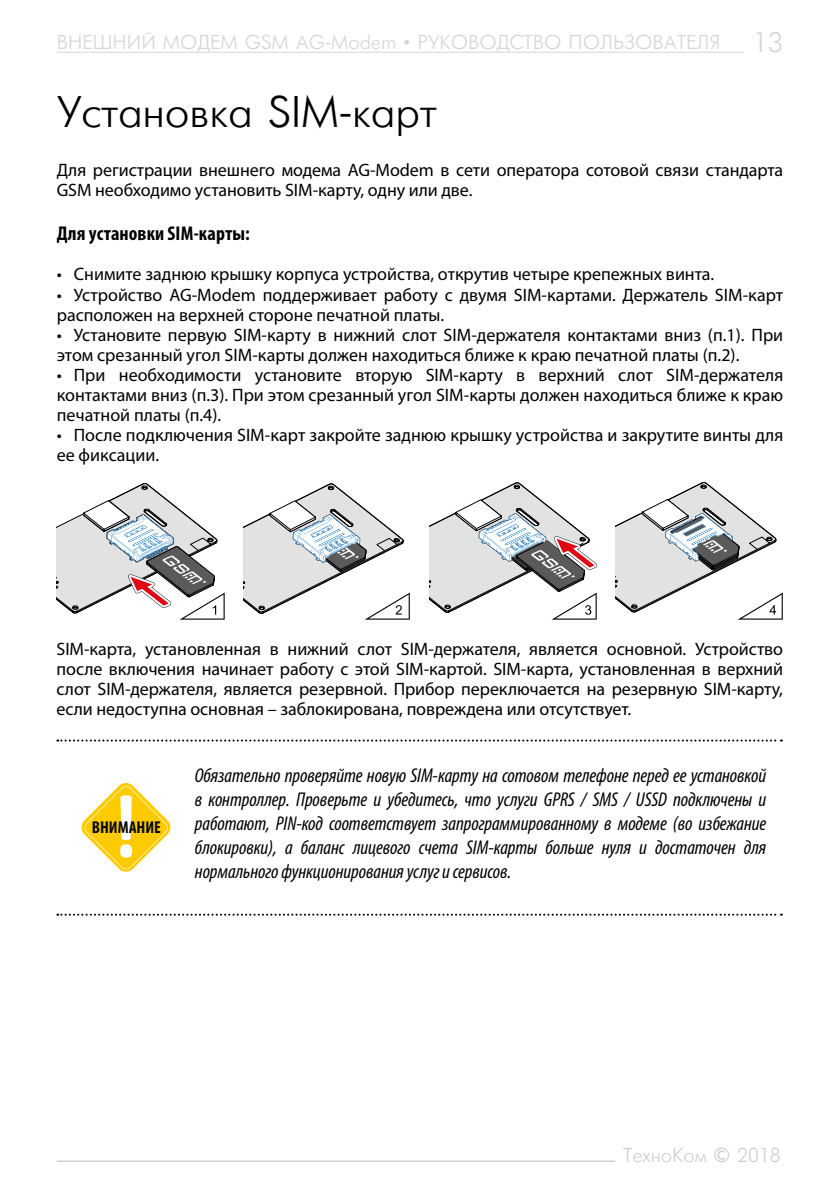
<style>
.page{position:relative;width:840px;height:1191px;background:#fff}
.page>*{position:absolute;margin:0;border:0;box-sizing:border-box;transform-origin:0 0}
.t1{font:44px "Futuris Cyrillic";letter-spacing:-.005em;color:#000}
.t2{font:italic condensed 20px/24px "Myriad Pro";letter-spacing:-.005em;color:#000;text-align:justify}
.t3{font:20px "Futuris Cyrillic";color:#d6d6d6}
.t4{font:700 condensed 20px "Myriad Pro";letter-spacing:.005em;color:#000}
.t5{font:20px "Futuris Cyrillic";letter-spacing:-.005em;color:#d0d0d0}
.t6{font:18px/20px "Myriad Pro";color:#000}
.t7{font:700 condensed 17.2px "Myriad Pro";color:#090909}
.s1{font-size:28px}
</style>
<div class="page">
<hr style="left:57px;top:52px;width:686px;height:1px;background:#d6d6d6">
<hr style="left:57px;top:1160px;width:558px;height:2px;background:#d0d0d0">
<svg style="left:57px;top:913px;width:724px;height:2px"></svg>
<svg style="left:81px;top:783px;width:90px;height:89px"></svg>
<svg style="left:57px;top:739px;width:724px;height:2px"></svg>
<svg style="left:57px;top:483px;width:167px;height:136px"></svg>
<svg style="left:243px;top:483px;width:166px;height:136px"></svg>
<svg style="left:429px;top:482px;width:167px;height:137px"></svg>
<svg style="left:615px;top:482px;width:167px;height:137px"></svg>
<p class="t3" style="left:57px;top:32px;width:727px">ВНЕШНИЙ МОДЕМ GSM AG-Modem • РУКОВОДСТВО ПОЛЬЗОВАТЕЛЯ <span class="s1">13</span></p>
<h1 class="t1" style="left:57px;top:89px;width:381px">Установка SIM-карт</h1>
<p class="t6" style="left:57px;top:160px;width:727px">Для регистрации внешнего модема AG-Modem в сети оператора сотовой связи стандарта<br>GSM необходимо установить SIM-карту, одну или две.</p>
<p class="t4" style="left:57px;top:221px;width:194px">Для установки SIM-карты:</p>
<p class="t6" style="left:57px;top:264px;width:658px">• Снимите заднюю крышку корпуса устройства, открутив четыре крепежных винта.</p>
<p class="t6" style="left:57px;top:284px;width:727px">• Устройство AG-Modem поддерживает работу с двумя SIM-картами. Держатель SIM-карт расположен на верхней стороне печатной платы.</p>
<p class="t6" style="left:57px;top:324px;width:727px">• Установите первую SIM-карту в нижний слот SIM-держателя контактами вниз (п.1). При этом срезанный угол SIM-карты должен находиться ближе к краю печатной платы (п.2).</p>
<p class="t6" style="left:57px;top:364px;width:727px;text-align:justify">• При необходимости установите вторую SIM-карту в верхний слот SIM-держателя контактами вниз (п.3). При этом срезанный угол SIM-карты должен находиться ближе к краю печатной платы (п.4).</p>
<p class="t6" style="left:57px;top:424px;width:727px">• После подключения SIM-карт закройте заднюю крышку устройства и закрутите винты для ее фиксации.</p>
<p class="t6" style="left:57px;top:639px;width:727px;text-align:justify">SIM-карта, установленная в нижний слот SIM-держателя, является основной. Устройство после включения начинает работу с этой SIM-картой. SIM-карта, установленная в верхний слот SIM-держателя, является резервной. Прибор переключается на резервную SIM-карту, если недоступна основная – заблокирована, повреждена или отсутствует.</p>
<p class="t7" style="left:92px;top:816px;width:71px">ВНИМАНИЕ</p>
<p class="t2" style="left:195px;top:763px;width:572px">Обязательно проверяйте новую SIM-карту на сотовом телефоне перед ее установкой в контроллер. Проверьте и убедитесь, что услуги GPRS / SMS / USSD подключены и работают, PIN-код соответствует запрограммированному в модеме (во избежание блокировки), а баланс лицевого счета SIM-карты больше нуля и достаточен для нормального функционирования услуг и сервисов.</p>
<p class="t5" style="left:622px;top:1145px;width:159px">ТехноКом © 2018</p>
</div>
